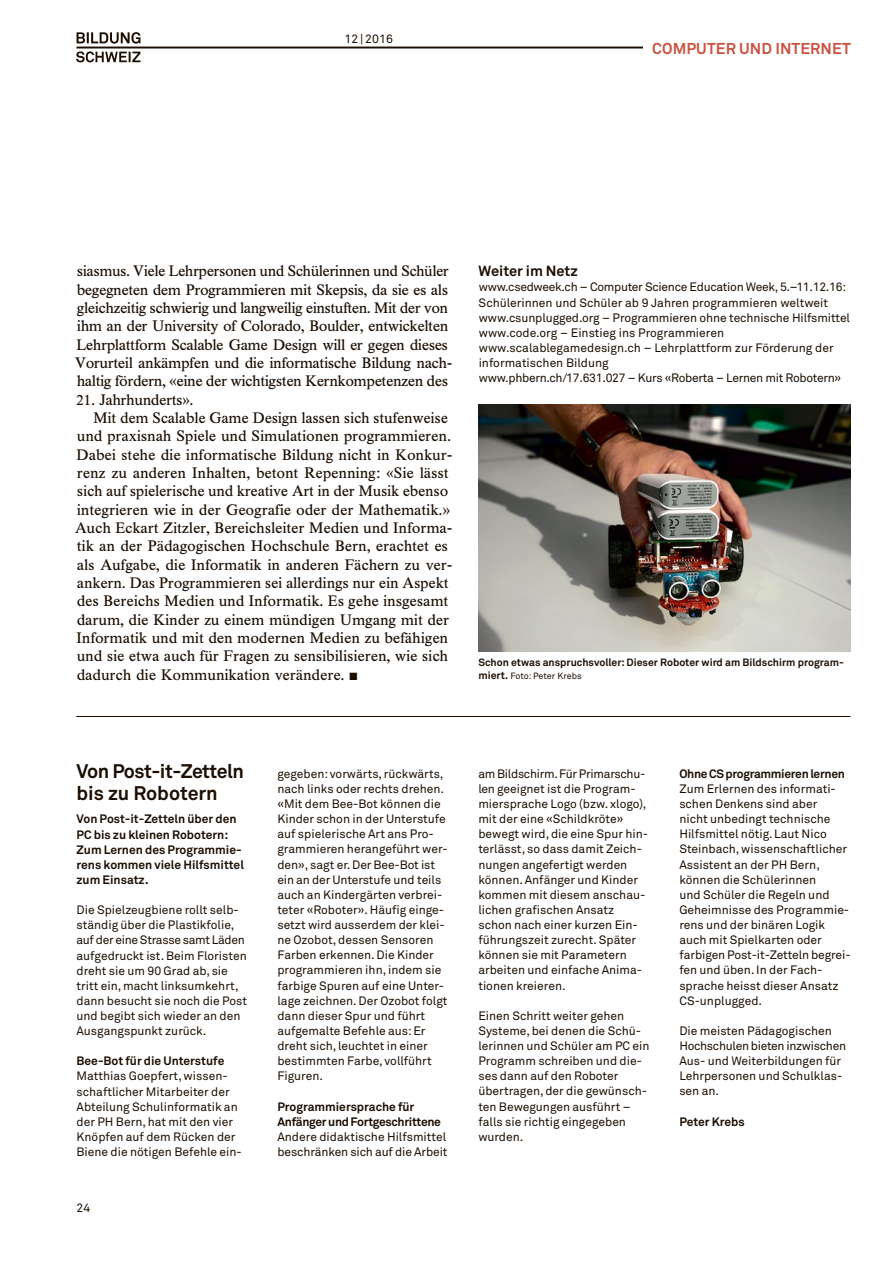
<style>
.page{position:relative;width:893px;height:1263px;background:#fff}
.page>*{position:absolute;margin:0;border:0;box-sizing:border-box;transform-origin:0 0}
.t1{font:700 19.5px/21.8px "Akkurat Pro";letter-spacing:-.025em;color:#1c0e00}
.t2{font:700 15.6px "Akkurat Pro";letter-spacing:.005em;color:#cb5443}
.t3{font:15px "Times BQ";letter-spacing:.025em;color:#1c0e00}
.t4{font:15px/18.3px "Times BQ";letter-spacing:.005em;color:#1c0e00}
.t5{font:700 14.7px "Akkurat Pro";color:#1c0e00}
.t6{font:12.15px/15.1px "Akkurat Pro";color:#1c0e00}
.t7{font:700 12.15px/15.1px "Akkurat Pro";color:#1c0e00}
.t8{font:700 12.15px/15.1px "Akkurat Pro";letter-spacing:-.025em;color:#1c0e00}
.t9{font:700 10.5px "Akkurat Pro";color:#1c0e00}
.t10{font:9px "Akkurat Pro";letter-spacing:-.005em;color:#1c0e00}
.s1{font-size:14.25px}
.s2{font-weight:700;font-size:10.5px}
</style>
<div class="page">
<hr style="left:77px;top:47px;width:773px;height:1px;background:#1c0e00">
<svg style="left:76px;top:51px;width:65px;height:11px"></svg>
<svg style="left:77px;top:32px;width:63px;height:12px"></svg>
<div style="left:644px;top:33px;width:215px;height:29px;background:#fff"></div>
<img style="left:478px;top:405px;width:372px;height:247px">
<hr style="left:76px;top:716px;width:774px;height:1px;background:#1c0e00">
<p class="t6" style="left:344px;top:32px;width:50px">12 | 2016</p>
<p class="t2" style="left:652px;top:43px;width:200px">COMPUTER UND INTERNET</p>
<p class="t4" style="left:75px;top:262px;width:379px">siasmus. Viele Lehrpersonen und Schülerinnen und Schüler begegneten dem Programmieren mit Skepsis, da sie es als gleichzeitig schwierig und langweilig einstuften. Mit der von ihm an der University of Colorado, Boulder, entwickelten Lehrplattform Scalable Game Design will er gegen dieses Vorurteil ankämpfen und die informatische Bildung nach&shy;haltig fördern, «eine der wichtigsten Kernkompetenzen des</p>
<p class="t4" style="left:76px;top:390px;width:118px"><span class="s1">21</span>. Jahrhunderts».</p>
<p class="t3" style="left:93px;top:409px;width:356px">Mit dem Scalable Game Design lassen sich stufenweise</p>
<p class="t3" style="left:77px;top:427px;width:375px">und praxisnah Spiele und Simulationen programmieren.</p>
<p class="t3" style="left:77px;top:446px;width:377px">Dabei stehe die informatische Bildung nicht in Konkur-</p>
<p class="t3" style="left:77px;top:464px;width:373px">renz zu anderen Inhalten, betont Repenning: «Sie lässt</p>
<p class="t3" style="left:77px;top:482px;width:372px">sich auf spielerische und kreative Art in der Musik ebenso</p>
<p class="t3" style="left:77px;top:501px;width:374px">integrieren wie in der Geografie oder der Mathematik.»</p>
<p class="t3" style="left:75px;top:519px;width:379px">Auch Eckart Zitzler, Bereichsleiter Medien und Informa-</p>
<p class="t3" style="left:77px;top:537px;width:372px">tik an der Pädagogischen Hochschule Bern, erachtet es</p>
<p class="t3" style="left:77px;top:556px;width:376px">als Aufgabe, die Informatik in anderen Fächern zu ver-</p>
<p class="t3" style="left:77px;top:574px;width:373px">ankern. Das Programmieren sei allerdings nur ein Aspekt</p>
<p class="t3" style="left:77px;top:592px;width:373px">des Bereichs Medien und Informatik. Es gehe insgesamt</p>
<p class="t3" style="left:77px;top:611px;width:373px">darum, die Kinder zu einem mündigen Umgang mit der</p>
<p class="t3" style="left:76px;top:629px;width:373px">Informatik und mit den modernen Medien zu befähigen</p>
<p class="t3" style="left:77px;top:647px;width:372px">und sie etwa auch für Fragen zu sensibilisieren, wie sich</p>
<p class="t3" style="left:77px;top:666px;width:282px">dadurch die Kommunikation verändere. ■</p>
<p class="t5" style="left:479px;top:266px;width:101px">Weiter im Netz</p>
<p class="t6" style="left:479px;top:280px;width:373px">www.csedweek.ch – Computer Science Education Week,5.–11.12.16:<br>Schülerinnen und Schüler ab 9 Jahren programmieren weltweit www.csunplugged.org – Programmieren ohne technische Hilfsmittel www.code.org – Einstieg ins Programmieren www.scalablegamedesign.ch – Lehrplattform zur Förderung der informatischen Bildung<br>www.phbern.ch/17.631.027 – Kurs «Roberta – Lernen mit Robotern»</p>
<p class="t9" style="left:478px;top:658px;width:367px">Schon etwas anspruchsvoller:Dieser Roboter wird am Bildschirm program-</p>
<p class="t10" style="left:478px;top:672px;width:105px"><span class="s2">miert.</span> Foto: Peter Krebs</p>
<h1 class="t1" style="left:77px;top:763px;width:169px">Von Post-it-Zetteln bis zu Robotern</h1>
<p class="t7" style="left:77px;top:813px;width:169px">Von Post-it-Zetteln über den<br>PC bis zu kleinen Robotern:<br>Zum Lernen des Programmie&shy;rens kommen viele Hilfsmittel zum Einsatz.</p>
<p class="t6" style="left:77px;top:903px;width:172px">Die Spielzeugbiene rollt selb&shy;ständig über die Plastikfolie, auf der eine Strasse samt Läden aufgedruckt ist.Beim Floristen dreht sie um 90 Grad ab, sie tritt ein,macht linksumkehrt, dann besucht sie noch die Post und begibt sich wieder an den<br>Ausgangspunkt zurück.</p>
<p class="t7" style="left:77px;top:1055px;width:149px">Bee-Bot für die Unterstufe</p>
<p class="t6" style="left:77px;top:1069px;width:167px">Matthias Goepfert,wissen&shy;schaftlicher Mitarbeiter der<br>Abteilung Schulinformatik an der PH Bern,hat mit den vier<br>Knöpfen auf dem Rücken der<br>Biene die nötigen Befehle ein-</p>
<p class="t6" style="left:76px;top:1201px;width:15px">24</p>
<p class="t6" style="left:277px;top:767px;width:172px">gegeben: vorwärts,rückwärts, nach links oder rechts drehen. «Mit dem Bee-Bot können die<br>Kinder schon in der Unterstufe auf spielerische Art ans Pro&shy;grammieren herangeführt wer&shy;den», sagt er.Der Bee-Bot ist ein an der Unterstufe und teils auch an Kindergärten verbrei&shy;teter «Roboter». Häufig einge&shy;setzt wird ausserdem der klei&shy;ne Ozobot,dessen Sensoren<br>Farben erkennen.Die Kinder programmieren ihn,indem sie farbige Spuren auf eine Unter&shy;lage zeichnen.Der Ozobot folgt dann dieser Spur und führt aufgemalte Befehle aus:Er dreht sich,leuchtet in einer bestimmten Farbe, vollführt<br>Figuren.</p>
<p class="t8" style="left:277px;top:1100px;width:165px">Programmiersprache für<br>AnfängerundFortgeschrittene</p>
<p class="t6" style="left:277px;top:1130px;width:172px">Andere didaktische Hilfsmittel beschränken sich auf die Arbeit</p>
<p class="t6" style="left:478px;top:767px;width:171px">am Bildschirm.Für Primarschu&shy;len geeignet ist die Program&shy;miersprache Logo (bzw. xlogo), mit der eine «Schildkröte» bewegt wird,die eine Spur hin&shy;terlässt, so dass damit Zeich&shy;nungen angefertigt werden können.Anfänger und Kinder kommen mit diesem anschau&shy;lichen grafischen Ansatz schon nach einer kurzen Ein&shy;führungszeit zurecht.Später können sie mit Parametern arbeiten und einfache Anima&shy;tionen kreieren.</p>
<p class="t6" style="left:478px;top:1009px;width:173px">Einen Schritt weiter gehen<br>Systeme,bei denen die Schü&shy;lerinnen und Schüler am PC ein<br>Programm schreiben und die&shy;ses dann auf den Roboter übertragen,der die gewünsch&shy;ten Bewegungen ausführt – falls sie richtig eingegeben wurden.</p>
<p class="t8" style="left:679px;top:767px;width:167px">OhneCSprogrammierenlernen</p>
<p class="t6" style="left:679px;top:782px;width:173px">Zum Erlernen des informati&shy;schen Denkens sind aber<br>nicht unbedingt technische<br>Hilfsmittel nötig. Laut Nico<br>Steinbach,wissenschaftlicher<br>Assistent an der PH Bern, können die Schülerinnen<br>und Schüler die Regeln und<br>Geheimnisse des Programmie&shy;rens und der binären Logik auch mit Spielkarten oder farbigen Post-it-Zetteln begrei&shy;fen und üben.In der Fach&shy;sprache heisst dieser Ansatz<br>CS-unplugged.</p>
<p class="t6" style="left:679px;top:1024px;width:168px">Die meisten Pädagogischen<br>Hochschulen bieten inzwischen<br>Aus- und Weiterbildungen für<br>Lehrpersonen und Schulklas&shy;sen an.</p>
<p class="t7" style="left:679px;top:1115px;width:67px">Peter Krebs</p>
</div>
